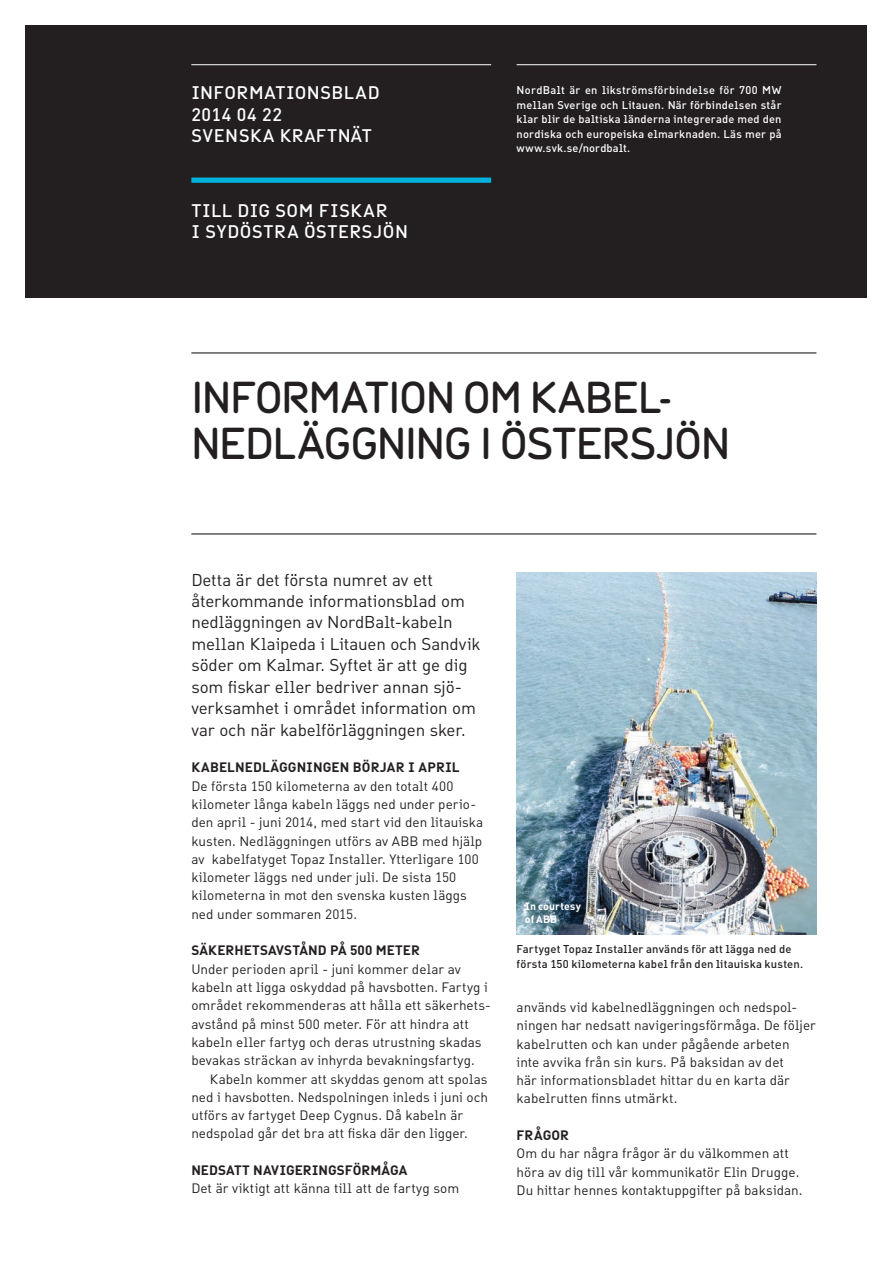
<style>
.page{position:relative;width:893px;height:1263px;background:#fff}
.page>*{position:absolute;margin:0;border:0;box-sizing:border-box;transform-origin:0 0}
.t1{font:42px/46.5px "DIN For Powernet Headline";letter-spacing:-.02em;color:#231f20}
.t2{font:500 18px/21.6px "DIN For Powernet";letter-spacing:.03em;color:#fff}
.t3{font:16.95px/21.5px "DIN For Powernet";letter-spacing:-.01em;color:#231f20}
.t4{font:13.5px/18.3px "DIN For Powernet";color:#231f20}
.t5{font:700 13.5px "DIN For Powernet";letter-spacing:.01em;color:#231f20}
.t6{font:500 11.25px/15px "DIN For Powernet";letter-spacing:.015em;color:#231f20}
.t7{font:500 11.1px/14.5px "DIN For Powernet";letter-spacing:.015em;color:#fff;text-align:justify}
.t8{font:700 10.5px/13.5px "DIN For Powernet";letter-spacing:.01em;color:#fff}
</style>
<div class="page">
<div style="left:26px;top:26px;width:841px;height:272px;background:#231f20"></div>
<hr style="left:191px;top:64px;width:300px;height:1px;background:#fff">
<div style="left:191px;top:178px;width:300px;height:5px;background:#00b2dc"></div>
<hr style="left:517px;top:64px;width:299px;height:1px;background:#fff">
<hr style="left:191px;top:353px;width:625px;height:1px;background:#040503">
<hr style="left:191px;top:534px;width:625px;height:1px;background:#040503">
<img style="left:517px;top:573px;width:299px;height:362px">
<h2 class="t2" style="left:191px;top:84px;width:190px">INFORMATIONSBLAD<br>2014 04 22<br>SVENSKA KRAFTNÄT</h2>
<p class="t7" style="left:517px;top:84px;width:266px">NordBalt är en likströmsförbindelse för 700 MW mellan Sverige och Litauen. När förbindelsen står klar blir de baltiska länderna integrerade med den nordiska och europeiska elmarknaden. Läs mer på www.svk.se/nordbalt.</p>
<h2 class="t2" style="left:191px;top:201px;width:218px">TILL DIG SOM FISKAR<br>I SYDÖSTRA ÖSTERSJÖN</h2>
<h1 class="t1" style="left:191px;top:378px;width:540px">INFORMATION OM KABEL-<br>NEDLÄGGNING I ÖSTERSJÖN</h1>
<p class="t3" style="left:191px;top:570px;width:291px">Detta är det första numret av ett återkommande informationsblad om nedläggningen av NordBalt-kabeln mellan Klaipeda i Litauen och Sandvik söder om Kalmar. Syftet är att ge dig som fiskar eller bedriver annan sjö&shy;verksamhet i området information om var och när kabelförläggningen sker.</p>
<p class="t5" style="left:191px;top:760px;width:270px">KABELNEDLÄGGNINGEN BÖRJAR I APRIL</p>
<p class="t4" style="left:191px;top:778px;width:294px">De första 150 kilometerna av den totalt 400 kilometer långa kabeln läggs ned under perio&shy;den april - juni 2014, med start vid den litauiska kusten. Nedläggningen utförs av ABB med hjälp av kabelfatyget Topaz Installer. Ytterligare 100 kilometer läggs ned under juli. De sista 150 kilometerna in mot den svenska kusten läggs ned under sommaren 2015.</p>
<p class="t5" style="left:191px;top:943px;width:230px">SÄKERHETSAVSTÅND PÅ 500 METER</p>
<p class="t4" style="left:191px;top:961px;width:301px">Under perioden april - juni kommer delar av kabeln att ligga oskyddad på havsbotten. Fartyg i området rekommenderas att hålla ett säkerhets&shy;avstånd på minst 500 meter. För att hindra att kabeln eller fartyg och deras utrustning skadas bevakas sträckan av inhyrda bevakningsfartyg.</p>
<p class="t4" style="left:191px;top:1071px;width:298px;text-indent:19px">Kabeln kommer att skyddas genom att spolas ned i havsbotten. Nedspolningen inleds i juni och utförs av fartyget Deep Cygnus. Då kabeln är nedspolad går det bra att fiska där den ligger.</p>
<p class="t5" style="left:191px;top:1162px;width:218px">NEDSATT NAVIGERINGSFÖRMÅGA</p>
<p class="t4" style="left:191px;top:1181px;width:269px">Det är viktigt att känna till att de fartyg som</p>
<p class="t8" style="left:525px;top:899px;width:57px">In courtesy of ABB</p>
<p class="t6" style="left:517px;top:943px;width:288px">Fartyget Topaz Installer används för att lägga ned de första 150 kilometerna kabel från den litauiska kusten.</p>
<p class="t4" style="left:517px;top:999px;width:301px">används vid kabelnedläggningen och nedspol&shy;ningen har nedsatt navigeringsförmåga. De följer kabelrutten och kan under pågående arbeten<br>inte avvika från sin kurs. På baksidan av det<br>här informationsbladet hittar du en karta där kabelrutten finns utmärkt.</p>
<p class="t5" style="left:517px;top:1127px;width:54px">FRÅGOR</p>
<p class="t4" style="left:517px;top:1146px;width:287px">Om du har några frågor är du välkommen att höra av dig till vår kommunikatör Elin Drugge.<br>Du hittar hennes kontaktuppgifter på baksidan.</p>
</div>
